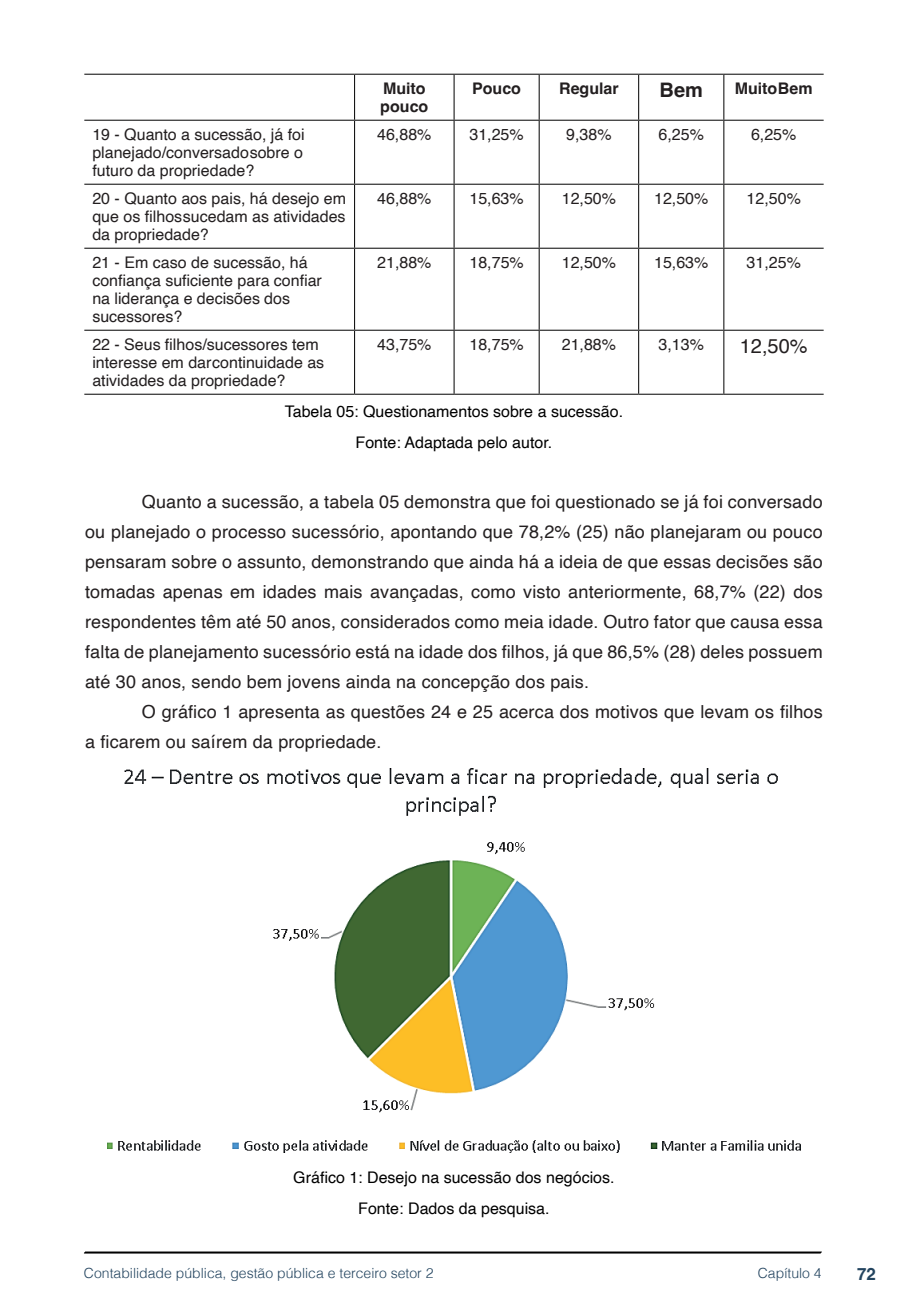
<style>
.page{position:relative;width:908px;height:1304px;background:#fff}
.page>*{position:absolute;margin:0;border:0;box-sizing:border-box;transform-origin:0 0}
.t1{font:20px "Helvetica";color:#231f20}
.t2{font:700 20px "Helvetica";color:#231f20}
.t3{font:18px/30px "Helvetica";letter-spacing:.01em;color:#231f20;text-align:justify}
.t4{font:700 16.8px "Helvetica";color:#23445f}
.t5{font:16px/18px "Helvetica";color:#231f20;text-align:justify}
.t6{font:16px/30.6px "Helvetica";color:#000;text-align:center}
.t7{font:700 16px/18px "Helvetica";color:#231f20}
.t8{font:300 14px "Helvetica";color:#23445f}
</style>
<div class="page">
<svg style="left:84px;top:1251px;width:737px;height:3px;background:#515151"></svg>
<hr style="left:84px;top:74px;width:270px;height:1px;background:#000001">
<hr style="left:354px;top:74px;width:100px;height:1px;background:#000001">
<hr style="left:354px;top:75px;width:1px;height:45px;background:#000001">
<hr style="left:454px;top:74px;width:85px;height:1px;background:#000001">
<hr style="left:453px;top:75px;width:1px;height:45px;background:#000001">
<hr style="left:539px;top:74px;width:99px;height:1px;background:#000001">
<hr style="left:538px;top:75px;width:1px;height:45px;background:#000001">
<hr style="left:638px;top:74px;width:85px;height:1px;background:#000001">
<hr style="left:638px;top:75px;width:1px;height:45px;background:#000001">
<hr style="left:723px;top:74px;width:100px;height:1px;background:#000001">
<hr style="left:723px;top:75px;width:1px;height:45px;background:#000001">
<hr style="left:84px;top:120px;width:270px;height:1px;background:#000001">
<hr style="left:354px;top:120px;width:100px;height:1px;background:#000001">
<hr style="left:354px;top:121px;width:1px;height:63px;background:#000001">
<hr style="left:454px;top:120px;width:85px;height:1px;background:#000001">
<hr style="left:453px;top:121px;width:1px;height:63px;background:#000001">
<hr style="left:539px;top:120px;width:99px;height:1px;background:#000001">
<hr style="left:538px;top:121px;width:1px;height:63px;background:#000001">
<hr style="left:638px;top:120px;width:85px;height:1px;background:#000001">
<hr style="left:638px;top:121px;width:1px;height:63px;background:#000001">
<hr style="left:723px;top:120px;width:100px;height:1px;background:#000001">
<hr style="left:723px;top:121px;width:1px;height:63px;background:#000001">
<hr style="left:84px;top:184px;width:270px;height:1px;background:#000001">
<hr style="left:354px;top:184px;width:100px;height:1px;background:#000001">
<hr style="left:354px;top:185px;width:1px;height:63px;background:#000001">
<hr style="left:454px;top:184px;width:85px;height:1px;background:#000001">
<hr style="left:453px;top:185px;width:1px;height:63px;background:#000001">
<hr style="left:539px;top:184px;width:99px;height:1px;background:#000001">
<hr style="left:538px;top:185px;width:1px;height:63px;background:#000001">
<hr style="left:638px;top:184px;width:85px;height:1px;background:#000001">
<hr style="left:638px;top:185px;width:1px;height:63px;background:#000001">
<hr style="left:723px;top:184px;width:100px;height:1px;background:#000001">
<hr style="left:723px;top:185px;width:1px;height:63px;background:#000001">
<hr style="left:84px;top:248px;width:270px;height:1px;background:#000001">
<hr style="left:354px;top:248px;width:100px;height:1px;background:#000001">
<hr style="left:354px;top:249px;width:1px;height:81px;background:#000001">
<hr style="left:454px;top:248px;width:85px;height:1px;background:#000001">
<hr style="left:453px;top:249px;width:1px;height:81px;background:#000001">
<hr style="left:539px;top:248px;width:99px;height:1px;background:#000001">
<hr style="left:538px;top:249px;width:1px;height:81px;background:#000001">
<hr style="left:638px;top:248px;width:85px;height:1px;background:#000001">
<hr style="left:638px;top:249px;width:1px;height:81px;background:#000001">
<hr style="left:723px;top:248px;width:100px;height:1px;background:#000001">
<hr style="left:723px;top:249px;width:1px;height:81px;background:#000001">
<hr style="left:84px;top:330px;width:270px;height:1px;background:#000001">
<hr style="left:354px;top:330px;width:100px;height:1px;background:#000001">
<hr style="left:354px;top:331px;width:1px;height:63px;background:#000001">
<hr style="left:454px;top:330px;width:85px;height:1px;background:#000001">
<hr style="left:453px;top:331px;width:1px;height:63px;background:#000001">
<hr style="left:539px;top:330px;width:99px;height:1px;background:#000001">
<hr style="left:538px;top:331px;width:1px;height:63px;background:#000001">
<hr style="left:638px;top:330px;width:85px;height:1px;background:#000001">
<hr style="left:638px;top:331px;width:1px;height:63px;background:#000001">
<hr style="left:723px;top:330px;width:100px;height:1px;background:#000001">
<hr style="left:723px;top:331px;width:1px;height:63px;background:#000001">
<hr style="left:84px;top:394px;width:270px;height:1px;background:#000001">
<hr style="left:354px;top:394px;width:100px;height:1px;background:#000001">
<hr style="left:454px;top:394px;width:85px;height:1px;background:#000001">
<hr style="left:539px;top:394px;width:99px;height:1px;background:#000001">
<hr style="left:638px;top:394px;width:85px;height:1px;background:#000001">
<hr style="left:723px;top:394px;width:100px;height:1px;background:#000001">
<img style="left:108px;top:768px;width:691px;height:384px">
<p class="t7" style="left:380px;top:81px;width:49px">Muito pouco</p>
<p class="t7" style="left:472px;top:81px;width:50px">Pouco</p>
<p class="t7" style="left:559px;top:81px;width:61px">Regular</p>
<p class="t2" style="left:659px;top:78px;width:45px">Bem</p>
<p class="t7" style="left:734px;top:81px;width:79px">Muito Bem</p>
<p class="t5" style="left:92px;top:126px;width:214px">19 - Quanto a sucessão, já foi planejado/conversado sobre o futuro da propriedade?</p>
<p class="t5" style="left:377px;top:126px;width:56px">46,88%</p>
<p class="t5" style="left:469px;top:126px;width:56px">31,25%</p>
<p class="t5" style="left:566px;top:126px;width:47px">9,38%</p>
<p class="t5" style="left:658px;top:126px;width:47px">6,25%</p>
<p class="t5" style="left:750px;top:126px;width:47px">6,25%</p>
<p class="t5" style="left:92px;top:190px;width:255px">20 - Quanto aos pais, há desejo em que os filhos sucedam as atividades da propriedade?</p>
<p class="t5" style="left:377px;top:190px;width:56px">46,88%</p>
<p class="t5" style="left:469px;top:190px;width:56px">15,63%</p>
<p class="t5" style="left:561px;top:190px;width:56px">12,50%</p>
<p class="t5" style="left:653px;top:190px;width:56px">12,50%</p>
<p class="t5" style="left:746px;top:190px;width:56px">12,50%</p>
<p class="t5" style="left:92px;top:254px;width:231px;text-align:left">21 - Em caso de sucessão, há confiança suficiente para confiar na liderança e decisões dos sucessores?</p>
<p class="t5" style="left:377px;top:254px;width:56px">21,88%</p>
<p class="t5" style="left:469px;top:254px;width:56px">18,75%</p>
<p class="t5" style="left:561px;top:254px;width:56px">12,50%</p>
<p class="t5" style="left:653px;top:254px;width:56px">15,63%</p>
<p class="t5" style="left:746px;top:254px;width:56px">31,25%</p>
<p class="t5" style="left:92px;top:336px;width:233px;text-align:left">22 - Seus filhos/sucessores tem interesse em dar continuidade as atividades da propriedade?</p>
<p class="t5" style="left:377px;top:336px;width:56px">43,75%</p>
<p class="t5" style="left:469px;top:336px;width:56px">18,75%</p>
<p class="t5" style="left:561px;top:336px;width:56px">21,88%</p>
<p class="t5" style="left:658px;top:336px;width:47px">3,13%</p>
<p class="t1" style="left:739px;top:331px;width:69px">12,50%</p>
<p class="t6" style="left:285px;top:397px;width:339px">Tabela 05: Questionamentos sobre a sucessão.<br>Fonte: Adaptada pelo autor.</p>
<p class="t3" style="left:85px;top:487px;width:738px;text-indent:57px">Quanto a sucessão, a tabela 05 demonstra que foi questionado se já foi conversado ou planejado o processo sucessório, apontando que 78,2% (25) não planejaram ou pouco pensaram sobre o assunto, demonstrando que ainda há a ideia de que essas decisões são tomadas apenas em idades mais avançadas, como visto anteriormente, 68,7% (22) dos respondentes têm até 50 anos, considerados como meia idade. Outro fator que causa essa falta de planejamento sucessório está na idade dos filhos, já que 86,5% (28) deles possuem até 30 anos, sendo bem jovens ainda na concepção dos pais.</p>
<p class="t3" style="left:85px;top:697px;width:738px;text-indent:57px">O gráfico 1 apresenta as questões 24 e 25 acerca dos motivos que levam os filhos a ficarem ou saírem da propriedade.</p>
<p class="t6" style="left:293px;top:1163px;width:323px">Gráfico 1: Desejo na sucessão dos negócios.<br>Fonte: Dados da pesquisa.</p>
<p class="t8" style="left:84px;top:1261px;width:351px">Contabilidade pública, gestão pública e terceiro setor 2</p>
<p class="t8" style="left:757px;top:1261px;width:65px">Capítulo 4</p>
<p class="t4" style="left:856px;top:1264px;width:20px">72</p>
</div>
